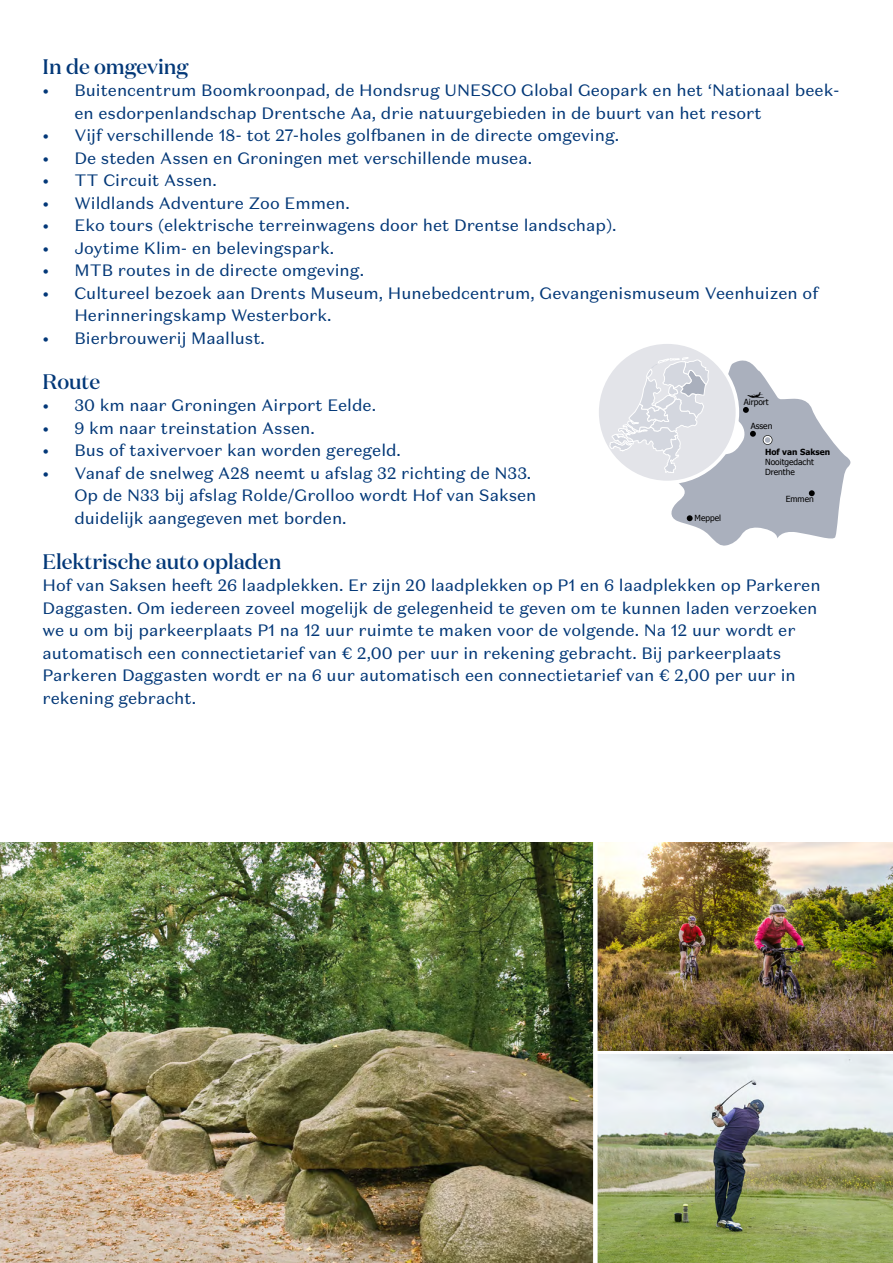
<style>
.page{position:relative;width:893px;height:1263px;background:#fff}
.page>*{position:absolute;margin:0;border:0;box-sizing:border-box;transform-origin:0 0}
.t1{font:500 21px "Domaine Display";color:#033878}
.t2{font:16.5px/22.5px "Domaine Sans Text";color:#033878}
.t3{font:8.4px/10.1px "Tahoma";color:#000}
.t4{font:700 8.4px "Tahoma";color:#000}
</style>
<div class="page">
<svg style="left:597px;top:342px;width:140px;height:140px"></svg>
<img style="left:0;top:842px;width:893px;height:421px">
<div style="left:593px;top:833px;width:5px;height:430px;background:#fff"></div>
<hr style="left:595px;top:1051px;width:298px;height:3px;background:#fff">
<svg style="left:609px;top:354px;width:242px;height:192px"></svg>
<p class="t1" style="left:43px;top:53px;width:147px">In de omgeving</p>
<p class="t2" style="left:74px;top:79px;width:767px;text-indent:-32px">• Buitencentrum Boomkroonpad, de Hondsrug UNESCO Global Geopark en het ‘Nationaal beek&shy;en esdorpenlandschap Drentsche Aa, drie natuurgebieden in de buurt van het resort</p>
<p class="t2" style="left:43px;top:124px;width:578px">• Vijf verschillende 18- tot 27-holes golfbanen in de directe omgeving.</p>
<p class="t2" style="left:43px;top:146px;width:491px">• De steden Assen en Groningen met verschillende musea.</p>
<p class="t2" style="left:43px;top:169px;width:176px">• TT Circuit Assen.</p>
<p class="t2" style="left:43px;top:191px;width:309px">• Wildlands Adventure Zoo Emmen.</p>
<p class="t2" style="left:43px;top:214px;width:576px">• Eko tours (elektrische terreinwagens door het Drentse landschap).</p>
<p class="t2" style="left:43px;top:236px;width:293px">• Joytime Klim- en belevingspark.</p>
<p class="t2" style="left:43px;top:259px;width:323px">• MTB routes in de directe omgeving.</p>
<p class="t2" style="left:74px;top:281px;width:745px;text-indent:-32px">• Cultureel bezoek aan Drents Museum, Hunebedcentrum, Gevangenismuseum Veenhuizen of<br>Herinneringskamp Westerbork.</p>
<p class="t2" style="left:43px;top:326px;width:224px">• Bierbrouwerij Maallust.</p>
<p class="t1" style="left:43px;top:368px;width:59px">Route</p>
<p class="t2" style="left:43px;top:394px;width:335px">• 30 km naar Groningen Airport Eelde.</p>
<p class="t2" style="left:43px;top:416px;width:274px">• 9 km naar treinstation Assen.</p>
<p class="t2" style="left:43px;top:439px;width:360px">• Bus of taxivervoer kan worden geregeld.</p>
<p class="t2" style="left:74px;top:461px;width:464px;text-indent:-32px">• Vanaf de snelweg A28 neemt u afslag 32 richting de N33.<br>Op de N33 bij afslag Rolde/Grolloo wordt Hof van Saksen duidelijk aangegeven met borden.</p>
<p class="t1" style="left:43px;top:548px;width:240px">Elektrische auto opladen</p>
<p class="t2" style="left:43px;top:574px;width:780px">Hof van Saksen heeft 26 laadplekken. Er zijn 20 laadplekken op P1 en 6 laadplekken op Parkeren Daggasten. Om iedereen zoveel mogelijk de gelegenheid te geven om te kunnen laden verzoeken we u om bij parkeerplaats P1 na 12 uur ruimte te maken voor de volgende. Na 12 uur wordt er automatisch een connectietarief van € 2,00 per uur in rekening gebracht. Bij parkeerplaats Parkeren Daggasten wordt er na 6 uur automatisch een connectietarief van € 2,00 per uur in rekening gebracht.</p>
<p class="t3" style="left:744px;top:397px;width:27px">Airport</p>
<p class="t3" style="left:751px;top:421px;width:23px">Assen</p>
<p class="t4" style="left:765px;top:446px;width:67px">Hof van Saksen</p>
<p class="t3" style="left:765px;top:456px;width:50px">Nooitgedacht<br>Drenthe</p>
<p class="t3" style="left:786px;top:493px;width:29px">Emmen</p>
<p class="t3" style="left:695px;top:513px;width:28px">Meppel</p>
</div>
